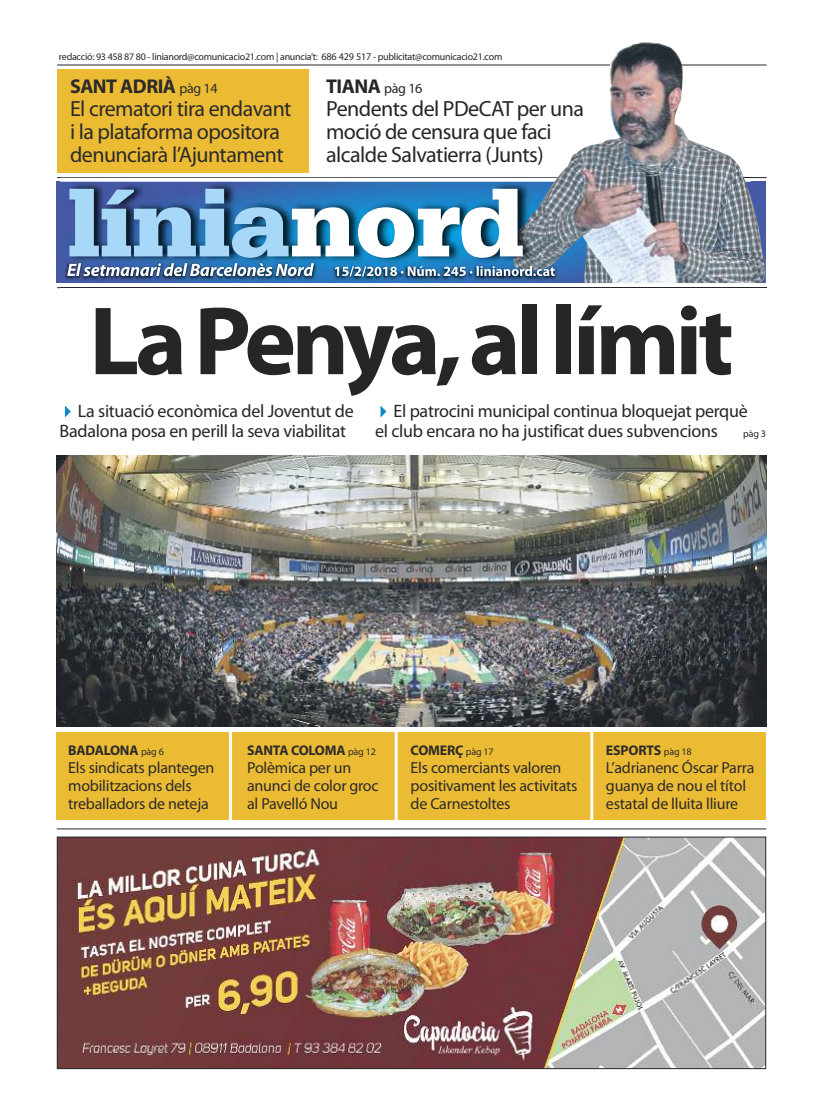
<style>
.page{position:relative;width:823px;height:1106px;background:#fff}
.page>*{position:absolute;margin:0;border:0;box-sizing:border-box;transform-origin:0 0}
.t1{font:900 100px "Serifa";letter-spacing:-.01em;color:#a7d8f7}
.t2{font:700 98px "Myriad Pro";letter-spacing:-.045em;color:#272627}
.t3{font:22px/23px "Myriad Pro";letter-spacing:-.025em;color:#272627}
.t4{font:22px/23px "Myriad Pro";letter-spacing:-.025em;color:#2d2b29}
.t5{font:700 20px "Myriad Pro";letter-spacing:-.025em;color:#2d2b29}
.t6{font:700 20px "Myriad Pro";letter-spacing:-.025em;color:#272627}
.t7{font:18px/20px "Myriad Pro";letter-spacing:-.015em;color:#272627}
.t8{font:16px/18px "Myriad Pro";letter-spacing:-.015em;color:#2d2b29}
.t9{font:700 14px "Myriad Pro";letter-spacing:-.015em;color:#2d2b29}
.t10{font:10px "Myriad Pro";letter-spacing:-.025em;color:#272627}
.s1{font-size:10.2px}
.s2{font-weight:400;font-size:14px}
.s3{color:#fff}
.s4{color:#0d85c9}
.s5{font-weight:400;font-size:10px}
</style>
<div class="page">
<img style="left:59px;top:838px;width:704px;height:229px">
<div style="left:57px;top:836px;width:708px;height:233px;border:1px solid #272627"></div>
<hr style="left:57px;top:828px;width:708px;height:1px;background:#23262b">
<hr style="left:57px;top:65px;width:709px;height:1px;background:#23262b">
<hr style="left:57px;top:177px;width:709px;height:1px;background:#23262b">
<hr style="left:57px;top:287px;width:709px;height:1px;background:#23262b">
<div style="left:57px;top:69px;width:251px;height:104px;background:#ecbb34"></div>
<div style="left:57px;top:732px;width:708px;height:88px;background:#ecbb34"></div>
<hr style="left:229px;top:731px;width:3px;height:93px;background:#fff">
<hr style="left:394px;top:730px;width:3px;height:92px;background:#fff">
<hr style="left:590px;top:729px;width:3px;height:95px;background:#fff">
<img style="left:511px;top:42px;width:256px;height:217px">
<img style="left:57px;top:456px;width:708px;height:270px">
<img style="left:765px;top:259px;width:2px;height:29px">
<img style="left:764px;top:259px;width:1px;height:24px">
<img style="left:750px;top:259px;width:14px;height:24px">
<img style="left:60px;top:166px;width:690px;height:117px">
<img style="left:60px;top:177px;width:453px;height:1px">
<img style="left:60px;top:182px;width:453px;height:77px">
<img style="left:60px;top:166px;width:248px;height:7px">
<img style="left:513px;top:166px;width:237px;height:93px">
<img style="left:375px;top:259px;width:210px;height:24px">
<img style="left:513px;top:259px;width:44px;height:11px">
<img style="left:375px;top:266px;width:90px;height:10px">
<img style="left:60px;top:256px;width:315px;height:27px">
<img style="left:67px;top:263px;width:125px;height:13px">
<p class="t10" style="left:59px;top:53px;width:444px">redacció: 93 458 87 80 - linianord@comunicacio21.com | anuncia’t: <span class="s1">686 429 517</span> - publicitat@comunicacio21.com</p>
<p class="t5" style="left:70px;top:79px;width:149px">SANT ADRIÀ <span class="s2">pàg 14</span></p>
<h3 class="t4" style="left:70px;top:99px;width:223px">El crematori tira endavant i la plataforma opositora denunciarà l’Ajuntament</h3>
<p class="t6" style="left:326px;top:79px;width:98px">TIANA <span class="s2">pàg 16</span></p>
<h3 class="t3" style="left:326px;top:99px;width:259px">Pendents del PDeCAT per una moció de censura que faci alcalde Salvatierra (Junts)</h3>
<h1 class="t1" style="left:67px;top:189px;width:460px">línia<span class="s3">nord</span></h1>
<h2 class="t2" style="left:89px;top:304px;width:646px">LaPenya,allímit</h2>
<p class="t7" style="left:60px;top:402px;width:295px"><span class="s4">✔</span> La situació econòmica del Joventut de<br>Badalona posa en perill la seva viabilitat</p>
<p class="t7" style="left:375px;top:402px;width:374px"><span class="s4">✔</span> El patrocini municipal continua bloquejat perquè el club encara no ha justificat dues subvencions</p>
<p class="t10" style="left:742px;top:429px;width:24px">pàg 3</p>
<p class="t9" style="left:68px;top:744px;width:97px">BADALONA <span class="s5">pàg 6</span></p>
<p class="t8" style="left:68px;top:759px;width:148px">Els sindicats plantegen mobilitzacions dels treballadors de neteja</p>
<p class="t9" style="left:247px;top:744px;width:130px">SANTA COLOMA <span class="s5">pàg 12</span></p>
<p class="t8" style="left:247px;top:759px;width:133px">Polèmica per un anunci de color groc al Pavelló Nou</p>
<p class="t9" style="left:410px;top:744px;width:84px">COMERÇ <span class="s5">pàg 17</span></p>
<p class="t8" style="left:410px;top:759px;width:168px">Els comerciants valoren positivament les activitats de Carnestoltes</p>
<p class="t9" style="left:605px;top:744px;width:87px">ESPORTS <span class="s5">pàg 18</span></p>
<p class="t8" style="left:605px;top:759px;width:150px">L’adrianenc Óscar Parra guanya de nou el títol estatal de lluita lliure</p>
</div>
